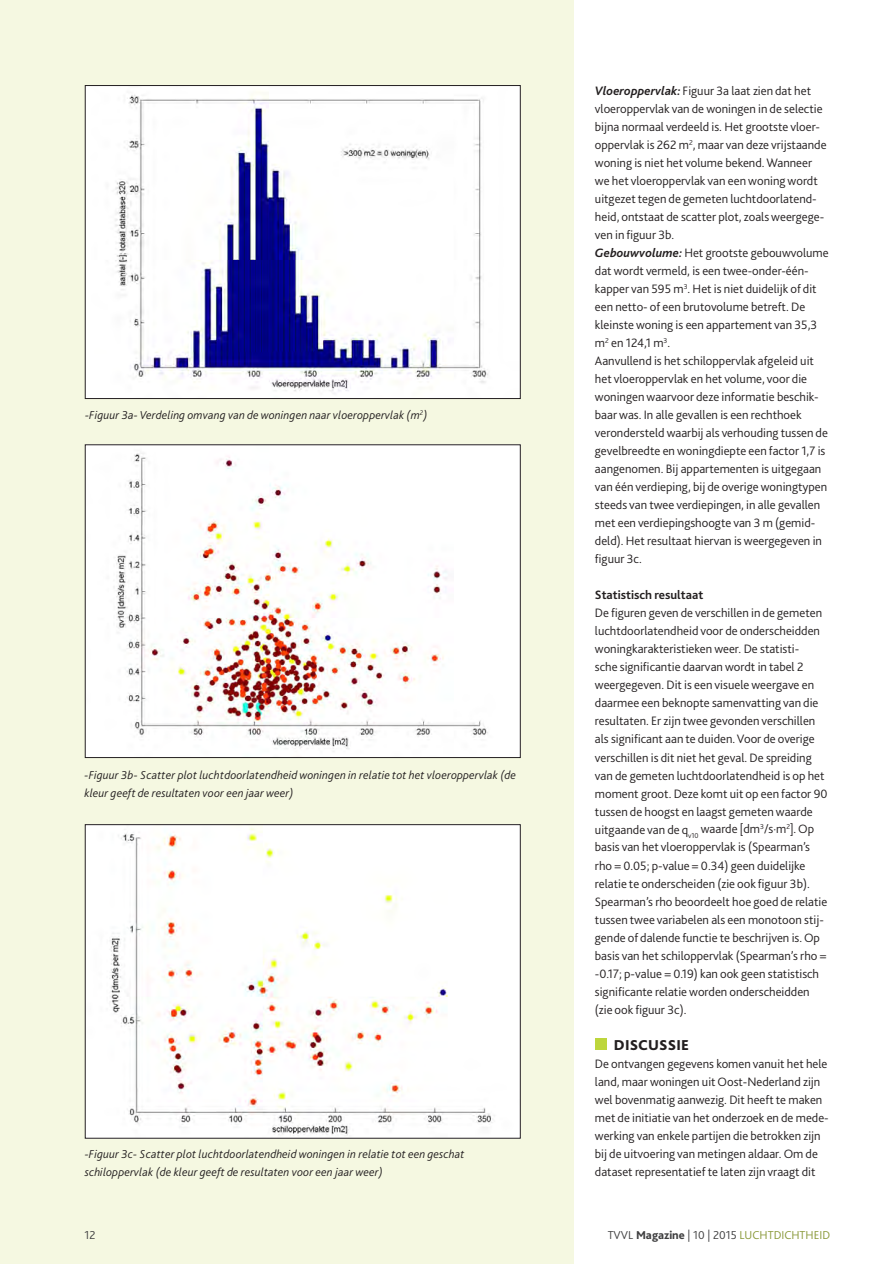
<style>
.page{position:relative;width:892px;height:1264px;background:#fff}
.page>*{position:absolute;margin:0;border:0;box-sizing:border-box;transform-origin:0 0}
.Bodykopje{font:800 15px "Bliss 2";letter-spacing:.01em;color:#231f20}
.Bodytekst{font:300 12.75px/18px "Bliss 2";color:#231f20}
.Bodytekst-2{font:700 12.75px "Bliss 2";color:#231f20}
.Bijschrift_foto_s_fi{font:italic 300 12px/18px "Bliss 2";letter-spacing:.01em;color:#231f20}
.t1{font:300 12px "Bliss 2";color:#879735}
.t2{font:300 12px "Bliss 2";color:#3e3e3f}
.s1{font-weight:700;font-style:italic}
.s2{color:#3e3e3f}
.s3{font-weight:800;color:#3e3e3f}
</style>
<div class="page">
<div style="left:0;top:0;width:573px;height:1263px;background:#f5f8e1"></div>
<div style="left:595px;top:1038px;width:11px;height:11px;background:#bdd63c"></div>
<img style="left:87px;top:87px;width:431px;height:310px">
<div style="left:85px;top:85px;width:435px;height:314px;border:1px solid #231f20"></div>
<img style="left:87px;top:446px;width:431px;height:309px">
<img style="left:87px;top:826px;width:431px;height:310px">
<div style="left:85px;top:824px;width:435px;height:314px;border:1px solid #231f20"></div>
<p class="Bijschrift_foto_s_fi" style="left:85px;top:406px;width:344px">-Figuur 3a- Verdeling omvang van de woningen naar vloeroppervlak (m<sup>2</sup>)</p>
<p class="Bijschrift_foto_s_fi" style="left:85px;top:766px;width:433px">-Figuur 3b- Scatter plot luchtdoorlatendheid woningen in relatie tot het vloeroppervlak (de kleur geeft de resultaten voor een jaar weer)</p>
<p class="Bijschrift_foto_s_fi" style="left:85px;top:1144px;width:381px">-Figuur 3c- Scatter plot luchtdoorlatendheid woningen in relatie tot een geschat schiloppervlak (de kleur geeft de resultaten voor een jaar weer)</p>
<p class="Bodytekst" style="left:595px;top:81px;width:233px"><span class="s1">Vloeroppervlak:</span> Figuur 3a laat zien dat het vloeroppervlak van de woningen in de selectie bijna normaal verdeeld is. Het grootste vloer&shy;oppervlak is 262 m<sup>2</sup>, maar van deze vrijstaande woning is niet het volume bekend. Wanneer we het vloeroppervlak van een woning wordt uitgezet tegen de gemeten luchtdoorlatend&shy;heid, ontstaat de scatter plot, zoals weergege&shy;ven in figuur 3b.</p>
<p class="Bodytekst" style="left:595px;top:243px;width:235px"><span class="s1">Gebouwvolume:</span> Het grootste gebouwvolume dat wordt vermeld, is een twee-onder-één&shy;kapper van 595 m<sup>3</sup>. Het is niet duidelijk of dit een netto- of een brutovolume betreft. De kleinste woning is een appartement van 35,3 m<sup>2</sup> en 124,1 m<sup>3</sup>.</p>
<p class="Bodytekst" style="left:595px;top:351px;width:235px">Aanvullend is het schiloppervlak afgeleid uit het vloeroppervlak en het volume, voor die woningen waarvoor deze informatie beschik&shy;baar was. In alle gevallen is een rechthoek verondersteld waarbij als verhouding tussen de gevelbreedte en woningdiepte een factor 1,7 is aangenomen. Bij appartementen is uitgegaan van één verdieping, bij de overige woningtypen steeds van twee verdiepingen, in alle gevallen met een verdiepingshoogte van 3 m (gemid&shy;deld). Het resultaat hiervan is weergegeven in figuur 3c.</p>
<p class="Bodytekst-2" style="left:595px;top:587px;width:110px">Statistisch resultaat</p>
<p class="Bodytekst" style="left:595px;top:603px;width:234px">De figuren geven de verschillen in de gemeten luchtdoorlatendheid voor de onderscheidden woningkarakteristieken weer. De statisti-<br>sche significantie daarvan wordt in tabel 2 weergegeven. Dit is een visuele weergave en daarmee een beknopte samenvatting van die resultaten. Er zijn twee gevonden verschillen als significant aan te duiden. Voor de overige verschillen is dit niet het geval. De spreiding van de gemeten luchtdoorlatendheid is op het moment groot. Deze komt uit op een factor 90 tussen de hoogst en laagst gemeten waarde uitgaande van de q<sub>v10</sub> waarde [dm<sup>3</sup>/s·m<sup>2</sup>]. Op basis van het vloeroppervlak is (Spearman’s rho = 0.05; p-value = 0.34) geen duidelijke relatie te onderscheiden (zie ook figuur 3b).<br>Spearman’s rho beoordeelt hoe goed de relatie tussen twee variabelen als een monotoon stij&shy;gende of dalende functie te beschrijven is. Op basis van het schiloppervlak (Spearman’s rho = -0.17; p-value = 0.19) kan ook geen statistisch significante relatie worden onderscheidden (zie ook figuur 3c).</p>
<p class="Bodykopje" style="left:614px;top:1035px;width:77px">DISCUSSIE</p>
<p class="Bodytekst" style="left:595px;top:1053px;width:235px">De ontvangen gegevens komen vanuit het hele land, maar woningen uit Oost-Nederland zijn wel bovenmatig aanwezig. Dit heeft te maken met de initiatie van het onderzoek en de mede&shy;werking van enkele partijen die betrokken zijn bij de uitvoering van metingen aldaar. Om de dataset representatief te laten zijn vraagt dit</p>
<p class="t2" style="left:85px;top:1227px;width:12px">12</p>
<p class="t1" style="left:607px;top:1227px;width:224px"><span class="s2">TVVL</span> <span class="s3">Magazine</span> <span class="s2">| 10 | 2015</span> LUCHTDICHTHEID</p>
</div>
